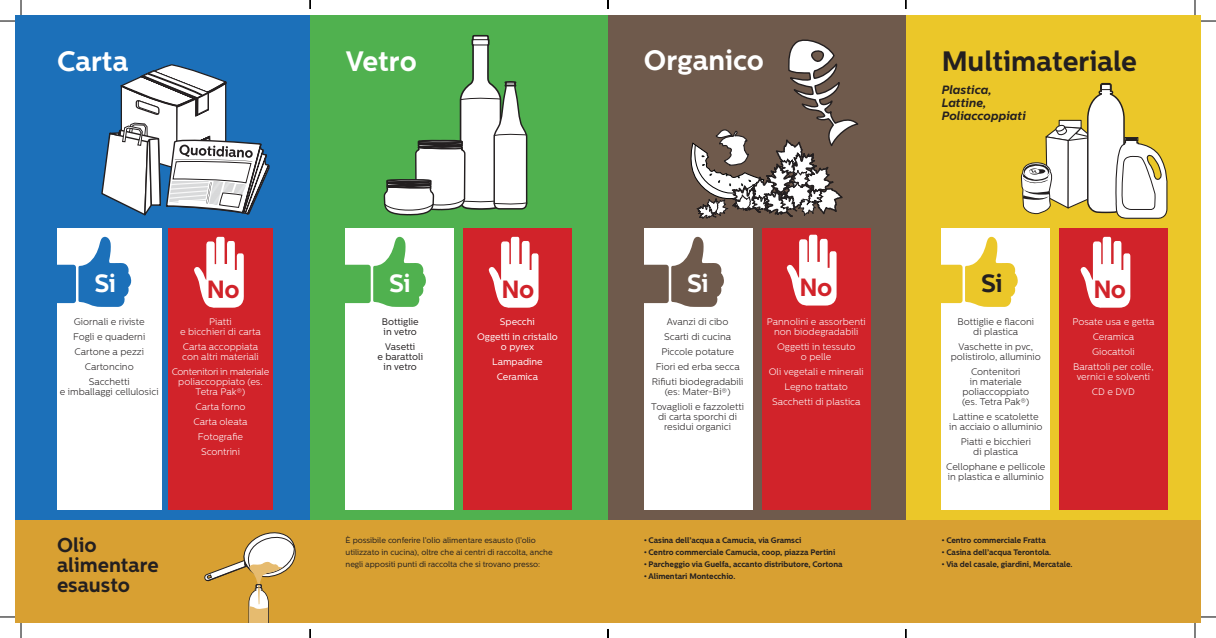
<style>
.page{position:relative;width:1216px;height:638px;background:#fff}
.page>*{position:absolute;margin:0;border:0;box-sizing:border-box;transform-origin:0 0}
.t1{font:700 28px "Centrale Sans";color:#fff}
.t2{font:700 28px "Centrale Sans";color:#231f20}
.t3{font:700 24.9px "Centrale Sans";letter-spacing:-.03em;color:#d1232a}
.t4{font:700 24.9px "Centrale Sans";color:#fff}
.t5{font:700 24.9px "Centrale Sans";color:#231f20}
.t6{font:700 20px/20px "Centrale Sans";color:#231f20}
.t7{font:italic 700 12px/13px "Centrale Sans";color:#231f20}
.t8{font:300 9.5px/10px "Centrale Sans";color:#231f20;text-align:center}
.t9{font:300 9.5px/15px "Centrale Sans";color:#fff;text-align:center}
.t10{font:300 9.5px/10px "Centrale Sans";letter-spacing:-.03em;color:#fff;text-align:center}
.t11{font:9.5px/15px "Centrale Sans";color:#fff;text-align:center}
.t12{font:9.5px/10px "Centrale Sans";color:#231f20}
.t13{font:700 8px "Centrale Sans";letter-spacing:-.005em;color:#231f20}
.t14{font:8px/12px "Centrale Sans";letter-spacing:-.005em;color:#231f20}
</style>
<div class="page">
<div style="left:310px;top:15px;width:298px;height:607px;background:#50b14f"></div>
<div style="left:15px;top:15px;width:295px;height:607px;background:#1c70b9"></div>
<div style="left:905px;top:15px;width:295px;height:607px;background:#ebc729"></div>
<div style="left:941px;top:228px;width:108px;height:281px;background:#fff"></div>
<div style="left:1059px;top:228px;width:108px;height:281px;background:#d1232a"></div>
<div style="left:608px;top:15px;width:297px;height:606px;background:#6f5a4c"></div>
<svg style="left:101px;top:64px;width:169px;height:152px"></svg>
<svg style="left:690px;top:39px;width:169px;height:180px"></svg>
<div style="left:345px;top:228px;width:109px;height:281px;background:#fff"></div>
<div style="left:644px;top:228px;width:108px;height:281px;background:#fff"></div>
<div style="left:57px;top:228px;width:104px;height:281px;background:#fff"></div>
<div style="left:463px;top:228px;width:109px;height:281px;background:#d1232a"></div>
<div style="left:762px;top:228px;width:108px;height:281px;background:#d1232a"></div>
<div style="left:169px;top:228px;width:104px;height:281px;background:#d1232a"></div>
<svg style="left:383px;top:34px;width:145px;height:182px"></svg>
<svg style="left:373px;top:236px;width:53px;height:71px"></svg>
<div style="left:332px;top:264px;width:39px;height:39px;background:#50b14f;border-radius:3px"></div>
<svg style="left:78px;top:236px;width:54px;height:71px"></svg>
<div style="left:37px;top:264px;width:39px;height:39px;background:#1c70b9;border-radius:3px"></div>
<svg style="left:671px;top:236px;width:53px;height:71px"></svg>
<div style="left:630px;top:264px;width:39px;height:39px;background:#6f5a4c;border-radius:3px"></div>
<div style="left:923px;top:264px;width:39px;height:39px;background:#ebc729;border-radius:3px"></div>
<svg style="left:488px;top:236px;width:51px;height:72px"></svg>
<svg style="left:194px;top:236px;width:50px;height:72px"></svg>
<svg style="left:786px;top:234px;width:51px;height:72px"></svg>
<svg style="left:965px;top:83px;width:203px;height:225px"></svg>
<div style="left:15px;top:519px;width:1185px;height:103px;background:#d8a032"></div>
<svg style="left:204px;top:532px;width:92px;height:90px"></svg>
<svg style="left:1201px;top:20px;width:15px;height:2px"></svg>
<svg style="left:1201px;top:616px;width:15px;height:1px"></svg>
<svg style="left:0;top:0;width:22px;height:22px"></svg>
<svg style="left:0;top:616px;width:22px;height:21px"></svg>
<svg style="left:1194px;top:0;width:1px;height:15px"></svg>
<svg style="left:1194px;top:622px;width:1px;height:15px"></svg>
<svg style="left:607px;top:0;width:2px;height:9px"></svg>
<svg style="left:607px;top:629px;width:2px;height:8px"></svg>
<h1 class="t1" style="left:57px;top:45px;width:73px">Carta</h1>
<h1 class="t1" style="left:346px;top:45px;width:72px">Vetro</h1>
<h1 class="t1" style="left:644px;top:44px;width:122px">Organico</h1>
<h1 class="t2" style="left:941px;top:45px;width:197px">Multimateriale</h1>
<p class="t7" style="left:941px;top:83px;width:86px">Plastica,<br>Lattine,<br>Poliaccoppiati</p>
<h2 class="t4" style="left:94px;top:268px;width:23px">Si</h2>
<h2 class="t3" style="left:207px;top:275px;width:34px">No</h2>
<h2 class="t4" style="left:389px;top:268px;width:23px">Si</h2>
<h2 class="t3" style="left:501px;top:275px;width:34px">No</h2>
<h2 class="t4" style="left:687px;top:268px;width:23px">Si</h2>
<h2 class="t3" style="left:799px;top:273px;width:34px">No</h2>
<h2 class="t5" style="left:981px;top:268px;width:23px">Si</h2>
<h2 class="t3" style="left:1093px;top:275px;width:34px">No</h2>
<p class="t8" style="left:73px;top:313px;width:74px;line-height:15px">Giornali e riviste<br>Fogli e quaderni<br>Cartone a pezzi<br>Cartoncino<br>Sacchetti</p>
<p class="t8" style="left:60px;top:386px;width:100px">e imballaggi cellulosici</p>
<p class="t9" style="left:180px;top:316px;width:82px;line-height:10px">Piatti<br>e bicchieri di carta</p>
<p class="t9" style="left:182px;top:341px;width:78px;line-height:10px;text-align:left">Carta accoppiata con altri materiali</p>
<p class="t10" style="left:172px;top:366px;width:99px">Contenitori in materiale poliaccoppiato (es.<br>Tetra Pak®)</p>
<p class="t9" style="left:193px;top:399px;width:56px">Carta forno<br>Carta oleata<br>Fotografie<br>Scontrini</p>
<p class="t12" style="left:382px;top:316px;width:38px">Bottiglie in vetro</p>
<p class="t12" style="left:377px;top:341px;width:47px;text-align:center">Vasetti<br>e barattoli in vetro</p>
<p class="t11" style="left:477px;top:313px;width:82px">Specchi<br>Oggetti in cristallo</p>
<p class="t11" style="left:492px;top:338px;width:52px">o pyrex<br>Lampadine<br>Ceramica</p>
<p class="t8" style="left:652px;top:313px;width:93px;line-height:15px">Avanzi di cibo<br>Scarti di cucina<br>Piccole potature<br>Fiori ed erba secca<br>Rifiuti biodegradabili</p>
<p class="t8" style="left:651px;top:383px;width:94px;line-height:15px">(es: Mater-Bi®)<br>Tovaglioli e fazzoletti</p>
<p class="t8" style="left:658px;top:411px;width:80px">di carta sporchi di residui organici</p>
<p class="t9" style="left:767px;top:316px;width:100px;line-height:10px">Pannolini e assorbenti non biodegradabili</p>
<p class="t9" style="left:777px;top:341px;width:80px;line-height:10px">Oggetti in tessuto o pelle</p>
<p class="t9" style="left:768px;top:364px;width:96px">Oli vegetali e minerali<br>Legno trattato<br>Sacchetti di plastica</p>
<h3 class="t6" style="left:57px;top:534px;width:103px">Olio alimentare esausto</h3>
<p class="t14" style="left:345px;top:533px;width:209px">È possibile conferire l’olio alimentare esausto (l’olio utilizzato in cucina), oltre che ai centri di raccolta, anche negli appositi punti di raccolta che si trovano presso:</p>
<p class="t13" style="left:644px;top:535px;width:159px">• Casina dell’acqua a Camucia, via Gramsci</p>
<p class="t13" style="left:644px;top:547px;width:193px">• Centro commerciale Camucia, coop, piazza Pertini</p>
<p class="t13" style="left:644px;top:559px;width:200px">• Parcheggio via Guelfa, accanto distributore, Cortona</p>
<p class="t13" style="left:644px;top:571px;width:93px">• Alimentari Montecchio.</p>
<p class="t8" style="left:957px;top:316px;width:78px">Bottiglie e flaconi di plastica</p>
<p class="t8" style="left:950px;top:341px;width:91px">Vaschette in pvc, polistirolo, alluminio</p>
<p class="t8" style="left:962px;top:366px;width:69px">Contenitori<br>in materiale poliaccoppiato (es. Tetra Pak®)</p>
<p class="t8" style="left:949px;top:411px;width:95px">Lattine e scatolette in acciaio o alluminio</p>
<p class="t8" style="left:960px;top:436px;width:72px">Piatti e bicchieri di plastica</p>
<p class="t8" style="left:946px;top:461px;width:101px;text-align:left">Cellophane e pellicole in plastica e alluminio</p>
<p class="t9" style="left:1072px;top:313px;width:83px">Posate usa e getta<br>Ceramica<br>Giocattoli<br>Barattoli per colle,</p>
<p class="t9" style="left:1076px;top:368px;width:75px">vernici e solventi<br>CD e DVD</p>
<p class="t13" style="left:941px;top:535px;width:106px">• Centro commerciale Fratta</p>
<p class="t13" style="left:941px;top:547px;width:111px">• Casina dell’acqua Terontola.</p>
<p class="t13" style="left:941px;top:559px;width:132px">• Via del casale, giardini, Mercatale.</p>
</div>
